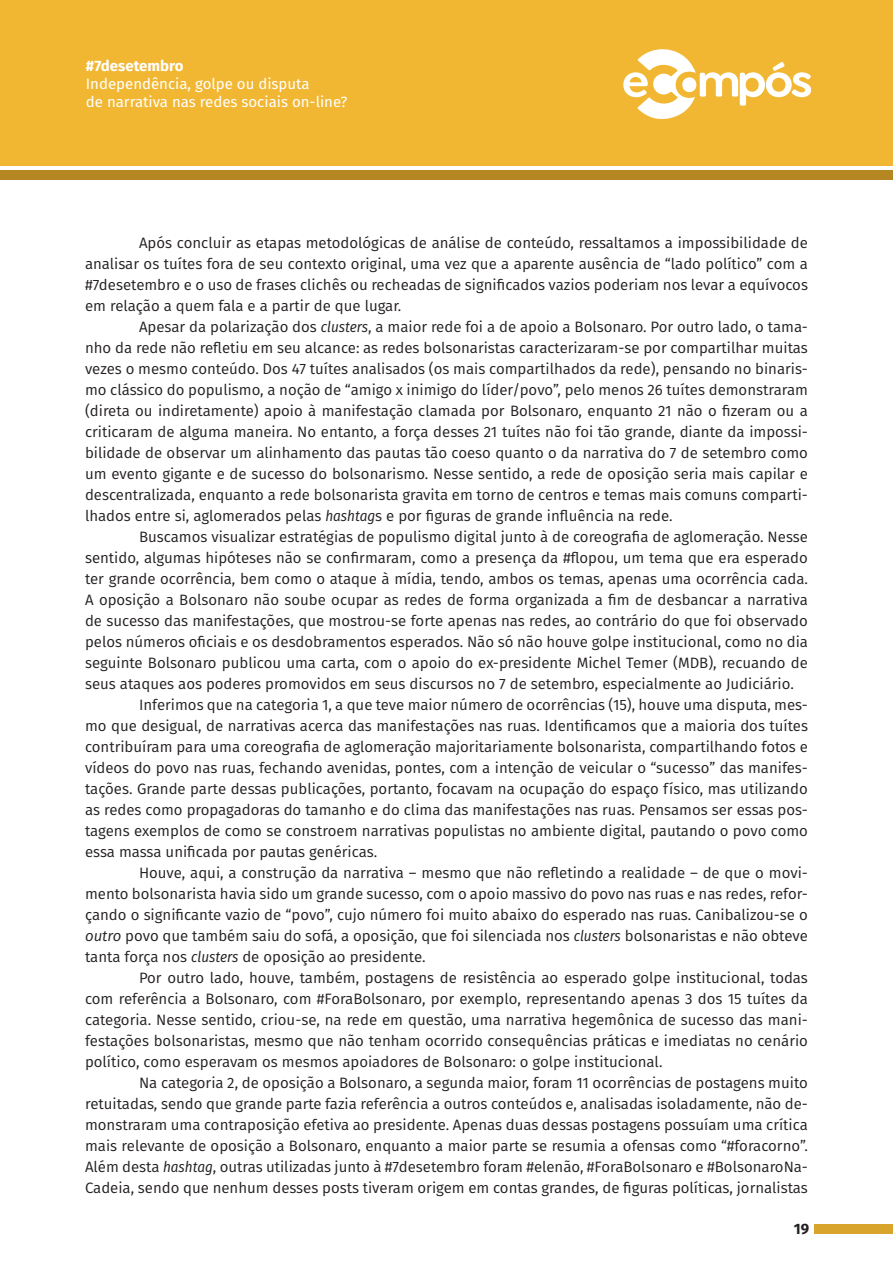
<style>
.page{position:relative;width:893px;height:1263px;background:#fff}
.page>*{position:absolute;margin:0;border:0;box-sizing:border-box;transform-origin:0 0}
.Texto{font:15px/21px "Fira Sans";color:#231f20;text-align:justify}
.t1{font:15px/18px "Fira Sans";color:#fff}
.t2{font:700 15px "Fira Sans";color:#fff}
.t3{font:700 15px "Fira Sans";color:#231f20}
.s1{font-family:"Fira Sans Condensed";font-style:italic}
.s2{font-style:italic}
</style>
<div class="page">
<div style="left:0;top:0;width:893px;height:166px;background:#f2b732"></div>
<div style="left:0;top:170px;width:893px;height:10px;background:#b48723"></div>
<div style="left:814px;top:1224px;width:79px;height:9px;background:#d9a42c"></div>
<svg style="left:623px;top:49px;width:188px;height:70px"></svg>
<p class="t2" style="left:86px;top:53px;width:99px">#7desetembro</p>
<p class="t1" style="left:86px;top:75px;width:263px">Independência, golpe ou disputa<br>de narrativa nas redes sociais on-line?</p>
<p class="Texto" style="left:85px;top:232px;width:724px;text-indent:54px">Após concluir as etapas metodológicas de análise de conteúdo, ressaltamos a impossibilidade de analisar os tuítes fora de seu contexto original, uma vez que a aparente ausência de “lado político” com a #7desetembro e o uso de frases clichês ou recheadas de significados vazios poderiam nos levar a equívocos em relação a quem fala e a partir de que lugar.</p>
<p class="Texto" style="left:85px;top:316px;width:724px;text-indent:54px">Apesar da polarização dos <span class="s1">clusters</span>, a maior rede foi a de apoio a Bolsonaro. Por outro lado, o tama&shy;nho da rede não refletiu em seu alcance: as redes bolsonaristas caracterizaram-se por compartilhar muitas vezes o mesmo conteúdo. Dos 47 tuítes analisados (os mais compartilhados da rede), pensando no binaris&shy;mo clássico do populismo, a noção de “amigo x inimigo do líder/povo”, pelo menos 26 tuítes demonstraram (direta ou indiretamente) apoio à manifestação clamada por Bolsonaro, enquanto 21 não o fizeram ou a criticaram de alguma maneira. No entanto, a força desses 21 tuítes não foi tão grande, diante da impossi&shy;bilidade de observar um alinhamento das pautas tão coeso quanto o da narrativa do 7 de setembro como um evento gigante e de sucesso do bolsonarismo. Nesse sentido, a rede de oposição seria mais capilar e descentralizada, enquanto a rede bolsonarista gravita em torno de centros e temas mais comuns comparti&shy;lhados entre si, aglomerados pelas <span class="s1">hashtag</span>s e por figuras de grande influência na rede.</p>
<p class="Texto" style="left:85px;top:526px;width:724px;text-indent:54px">Buscamos visualizar estratégias de populismo digital junto à de coreografia de aglomeração. Nesse sentido, algumas hipóteses não se confirmaram, como a presença da #flopou, um tema que era esperado ter grande ocorrência, bem como o ataque à mídia, tendo, ambos os temas, apenas uma ocorrência cada.<br>A oposição a Bolsonaro não soube ocupar as redes de forma organizada a fim de desbancar a narrativa de sucesso das manifestações, que mostrou-se forte apenas nas redes, ao contrário do que foi observado pelos números oficiais e os desdobramentos esperados. Não só não houve golpe institucional, como no dia seguinte Bolsonaro publicou uma carta, com o apoio do ex-presidente Michel Temer (MDB), recuando de seus ataques aos poderes promovidos em seus discursos no 7 de setembro, especialmente ao Judiciário.</p>
<p class="Texto" style="left:85px;top:694px;width:724px;text-indent:54px">Inferimos que na categoria 1, a que teve maior número de ocorrências (15), houve uma disputa, mes&shy;mo que desigual, de narrativas acerca das manifestações nas ruas. Identificamos que a maioria dos tuítes contribuíram para uma coreografia de aglomeração majoritariamente bolsonarista, compartilhando fotos e vídeos do povo nas ruas, fechando avenidas, pontes, com a intenção de veicular o “sucesso” das manifes&shy;tações. Grande parte dessas publicações, portanto, focavam na ocupação do espaço físico, mas utilizando as redes como propagadoras do tamanho e do clima das manifestações nas ruas. Pensamos ser essas pos&shy;tagens exemplos de como se constroem narrativas populistas no ambiente digital, pautando o povo como essa massa unificada por pautas genéricas.</p>
<p class="Texto" style="left:85px;top:862px;width:724px;text-indent:54px">Houve, aqui, a construção da narrativa – mesmo que não refletindo a realidade – de que o movi&shy;mento bolsonarista havia sido um grande sucesso, com o apoio massivo do povo nas ruas e nas redes, refor&shy;çando o significante vazio de “povo”, cujo número foi muito abaixo do esperado nas ruas. Canibalizou-se o <span class="s2">outro</span> povo que também saiu do sofá, a oposição, que foi silenciada nos <span class="s1">clusters</span> bolsonaristas e não obteve tanta força nos <span class="s1">clusters</span> de oposição ao presidente.</p>
<p class="Texto" style="left:85px;top:967px;width:724px;text-indent:54px">Por outro lado, houve, também, postagens de resistência ao esperado golpe institucional, todas com referência a Bolsonaro, com #ForaBolsonaro, por exemplo, representando apenas 3 dos 15 tuítes da categoria. Nesse sentido, criou-se, na rede em questão, uma narrativa hegemônica de sucesso das mani&shy;festações bolsonaristas, mesmo que não tenham ocorrido consequências práticas e imediatas no cenário político, como esperavam os mesmos apoiadores de Bolsonaro: o golpe institucional.</p>
<p class="Texto" style="left:85px;top:1072px;width:724px;text-indent:54px">Na categoria 2, de oposição a Bolsonaro, a segunda maior, foram 11 ocorrências de postagens muito retuitadas, sendo que grande parte fazia referência a outros conteúdos e, analisadas isoladamente, não de&shy;monstraram uma contraposição efetiva ao presidente. Apenas duas dessas postagens possuíam uma crítica mais relevante de oposição a Bolsonaro, enquanto a maior parte se resumia a ofensas como “#foracorno”.<br>Além desta <span class="s1">hashtag</span>, outras utilizadas junto à #7desetembro foram #elenão, #ForaBolsonaro e #BolsonaroNa-Cadeia, sendo que nenhum desses posts tiveram origem em contas grandes, de figuras políticas, jornalistas</p>
<p class="t3" style="left:794px;top:1216px;width:17px">19</p>
</div>
